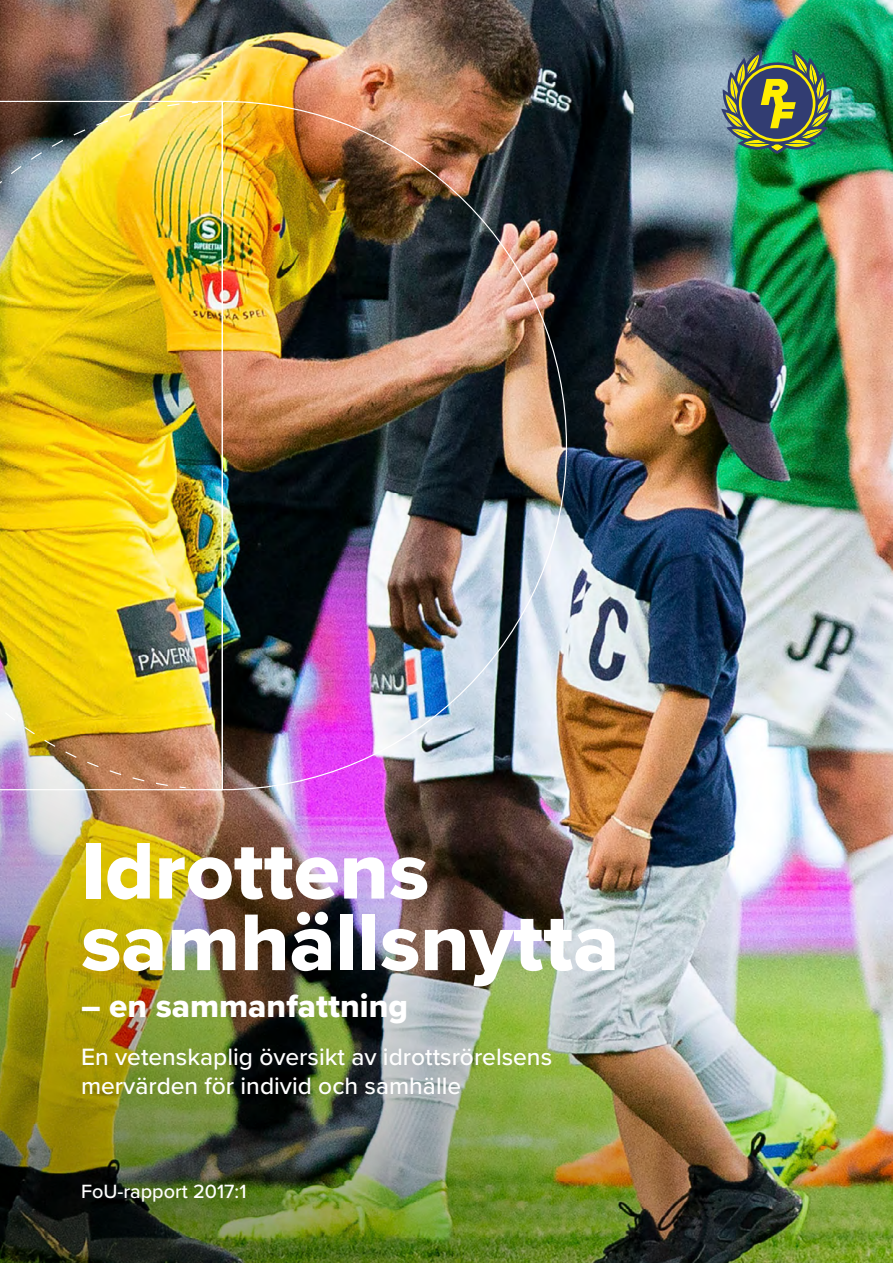
<style>
.page{position:relative;width:893px;height:1263px;background:#fff}
.page>*{position:absolute;margin:0;border:0;box-sizing:border-box;transform-origin:0 0}
.t1{font:83.25px/71.6px "Proxima Nova Extrabld";color:#fff}
.t2{font:33.3px "Proxima Nova Extrabld";color:#fff}
.t3{font:500 24.6px/28.3px "Proxima Nova";color:#fff}
.t4{font:500 19.95px "Proxima Nova";color:#fff}
</style>
<div class="page">
<img style="left:0;top:0;width:893px;height:504px">
<img style="left:0;top:504px;width:893px;height:759px">
<img style="left:721px;top:49px;width:112px;height:105px">
<img style="left:0;top:100px;width:568px;height:691px">
<img style="left:0;top:101px;width:199px;height:688px">
<img style="left:209px;top:100px;width:14px;height:691px">
<h1 class="t1" style="left:81px;top:834px;width:540px">Idrottens samhällsnytta</h1>
<h2 class="t2" style="left:81px;top:981px;width:329px">– en sammanfattning</h2>
<p class="t3" style="left:81px;top:1042px;width:473px">En vetenskaplig översikt av idrottsrörelsens mervärden för individ och samhälle</p>
<p class="t4" style="left:81px;top:1176px;width:167px">FoU-rapport 2017:1</p>
</div>
